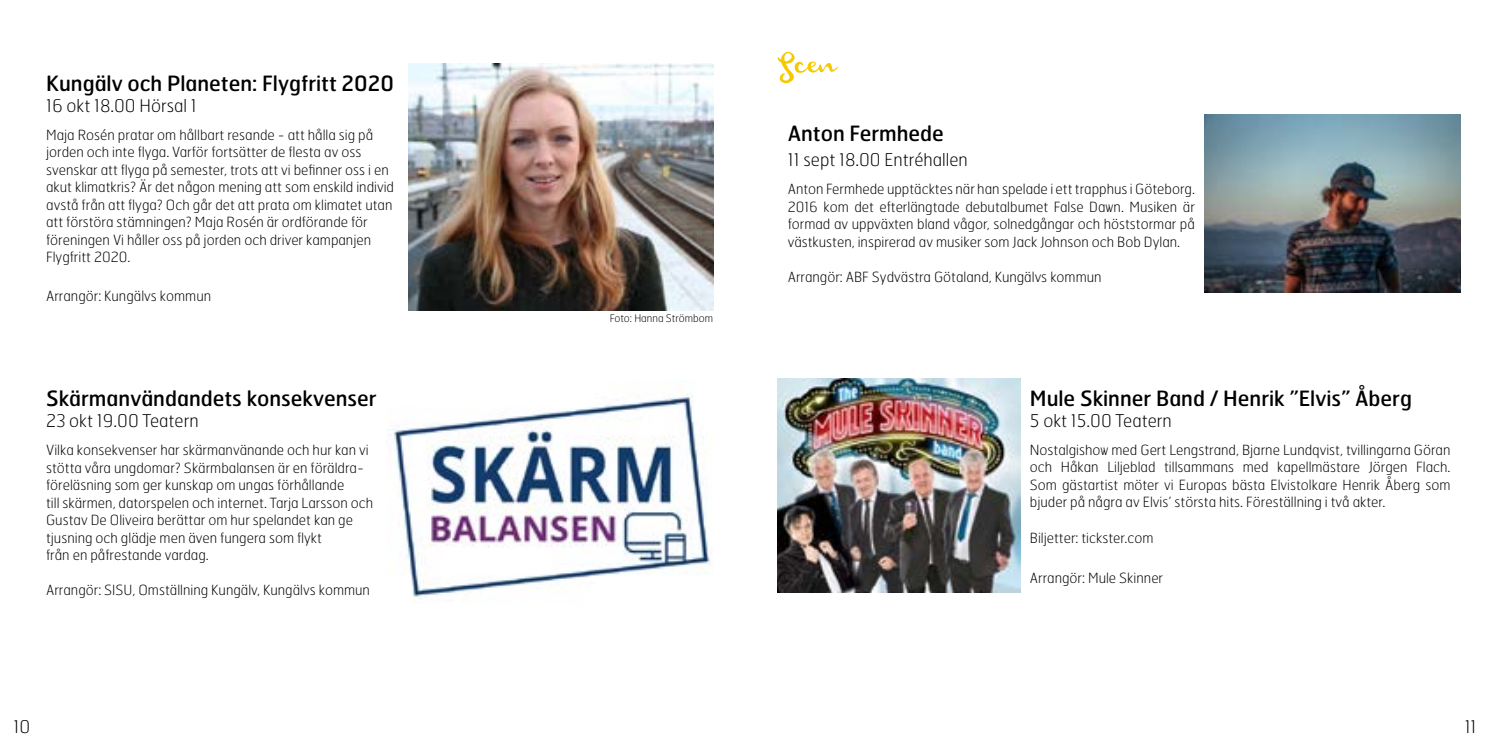
<style>
.page{position:relative;width:1489px;height:745px;background:#fff}
.page>*{position:absolute;margin:0;border:0;box-sizing:border-box;transform-origin:0 0}
.t1{font:61.25px "Beautify Script";color:#f5ca00}
.t2{font:21px "Hermes";color:#000}
.t3{font:100 17.5px "Hermes";color:#000}
.t4{font:100 14px/17.5px "Hermes";color:#000;text-align:justify}
.t5{font:100 10.5px "Hermes";color:#000}
</style>
<div class="page">
<img style="left:1204px;top:114px;width:256px;height:178px">
<img style="left:777px;top:378px;width:242px;height:214px">
<img style="left:408px;top:63px;width:305px;height:247px">
<img style="left:390px;top:380px;width:321px;height:219px">
<h2 class="t2" style="left:46px;top:69px;width:349px">Kungälv och Planeten: Flygfritt 2020</h2>
<p class="t3" style="left:46px;top:94px;width:152px">16 okt 18.00 Hörsal 1</p>
<p class="t4" style="left:46px;top:125px;width:349px;text-align:left">Maja Rosén pratar om hållbart resande - att hålla sig på jorden och inte flyga. Varför fortsätter de flesta av oss svenskar att flyga på semester, trots att vi befinner oss i en akut klimatkris? Är det någon mening att som enskild individ avstå från att flyga? Och går det att prata om klimatet utan att förstöra stämningen? Maja Rosén är ordförande för föreningen Vi håller oss på jorden och driver kampanjen Flygfritt 2020.</p>
<p class="t4" style="left:46px;top:286px;width:166px">Arrangör: Kungälvs kommun</p>
<h2 class="t2" style="left:46px;top:385px;width:332px">Skärmanvändandets konsekvenser</h2>
<p class="t3" style="left:46px;top:409px;width:154px">23 okt 19.00 Teatern</p>
<p class="t4" style="left:46px;top:441px;width:328px;text-align:left">Vilka konsekvenser har skärmanvänande och hur kan vi stötta våra ungdomar? Skärmbalansen är en föräldra&shy;föreläsning som ger kunskap om ungas förhållande<br>till skärmen, datorspelen och internet. Tarja Larsson och Gustav De Oliveira berättar om hur spelandet kan ge tjusning och glädje men även fungera som flykt<br>från en påfrestande vardag.</p>
<p class="t4" style="left:46px;top:581px;width:325px">Arrangör: SISU, Omställning Kungälv, Kungälvs kommun</p>
<p class="t5" style="left:609px;top:311px;width:105px">Foto: Hanna Strömbom</p>
<h1 class="t1" style="left:777px;top:39px;width:61px">Scen</h1>
<h2 class="t2" style="left:787px;top:120px;width:158px">Anton Fermhede</h2>
<p class="t3" style="left:787px;top:148px;width:182px">11 sept 18.00 Entréhallen</p>
<p class="t4" style="left:787px;top:180px;width:408px">Anton Fermhede upptäcktes när han spelade i ett trapphus i Göteborg.<br>2016 kom det efterlängtade debutalbumet False Dawn. Musiken är formad av uppväxten bland vågor, solnedgångar och höststormar på västkusten, inspirerad av musiker som Jack Johnson och Bob Dylan.</p>
<p class="t4" style="left:787px;top:267px;width:315px">Arrangör: ABF Sydvästra Götaland, Kungälvs kommun</p>
<h2 class="t2" style="left:1029px;top:384px;width:383px">Mule Skinner Band / Henrik ”Elvis” Åberg</h2>
<p class="t3" style="left:1029px;top:409px;width:143px">5 okt 15.00 Teatern</p>
<p class="t4" style="left:1029px;top:440px;width:422px">Nostalgishow med Gert Lengstrand, Bjarne Lundqvist, tvillingarna Göran och Håkan Liljeblad tillsammans med kapellmästare Jörgen Flach.<br>Som gästartist möter vi Europas bästa Elvistolkare Henrik Åberg som bjuder på några av Elvis’ största hits. Föreställning i två akter.</p>
<p class="t4" style="left:1029px;top:528px;width:125px">Biljetter: tickster.com</p>
<p class="t4" style="left:1029px;top:568px;width:135px">Arrangör: Mule Skinner</p>
<p class="t3" style="left:14px;top:715px;width:18px">10</p>
<p class="t3" style="left:1464px;top:715px;width:13px">11</p>
</div>
